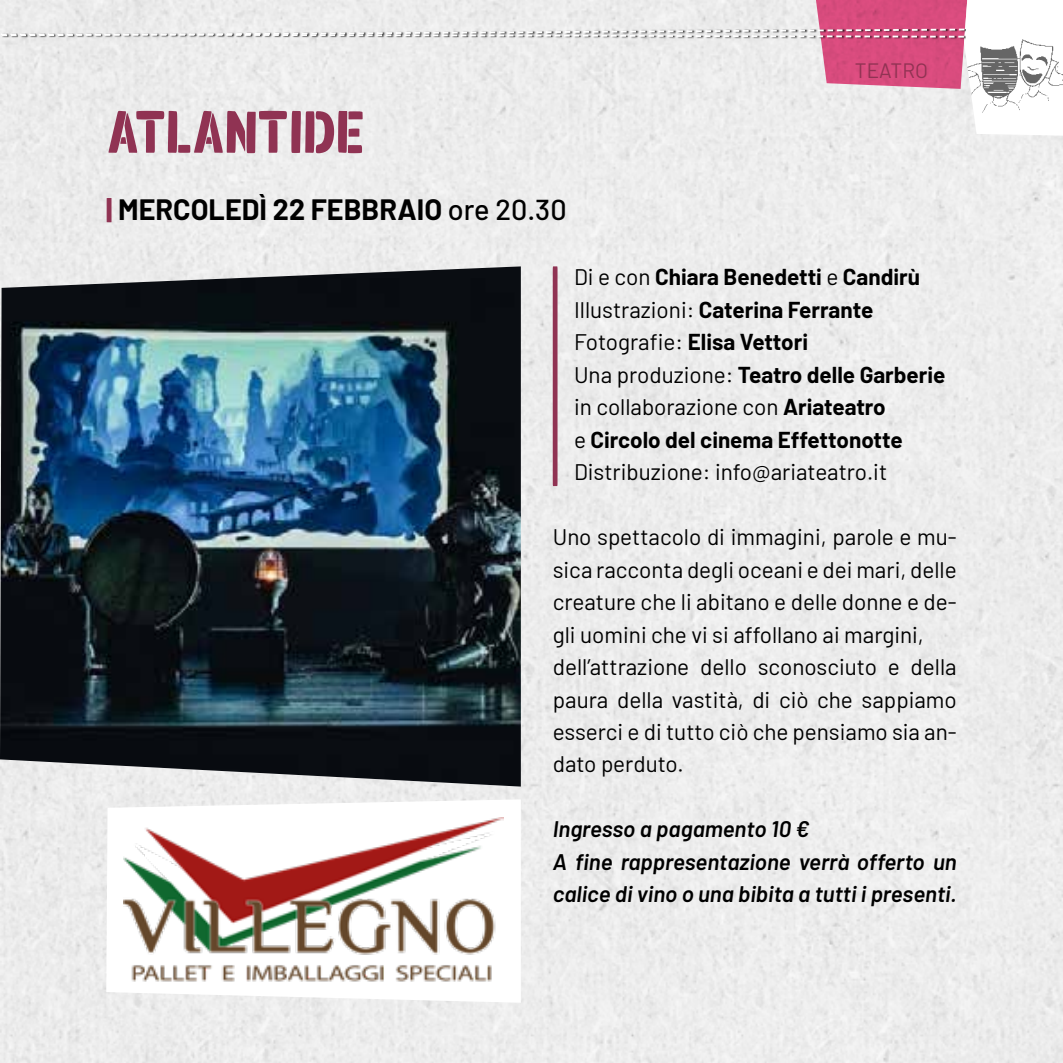
<style>
.page{position:relative;width:1063px;height:1063px;background:#fff}
.page>*{position:absolute;margin:0;border:0;box-sizing:border-box;transform-origin:0 0}
.t1{font:60px "Alberto Stencil";color:#903353}
.t2{font:700 28.75px "Barlow";color:#000}
.t3{font:22.5px/32.5px "Barlow";color:#000}
.t4{font:700 22.5px/32.5px "Barlow";color:#000}
.t5{font:italic 600 22.5px/32.5px "Barlow";color:#000}
.t6{font:20.75px "Barlow";color:#903353}
.s1{font-weight:800;color:#903353}
.s2{font-weight:500}
.s3{font-weight:400}
</style>
<div class="page">
<svg style="left:553px;top:266px;width:5px;height:220px"></svg>
<svg style="left:106px;top:799px;width:415px;height:204px"></svg>
<img style="left:123px;top:817px;width:381px;height:168px">
<img style="left:0;top:266px;width:521px;height:521px">
<svg style="left:0;top:0;width:1063px;height:136px"></svg>
<h1 class="t1" style="left:106px;top:96px;width:260px">ATLANTIDE</h1>
<p class="t2" style="left:106px;top:188px;width:462px"><span class="s1">|</span> MERCOLEDÌ 22 FEBBRAIO <span class="s2">ore 20.30</span></p>
<p class="t6" style="left:855px;top:55px;width:75px">TEATRO</p>
<p class="t4" style="left:574px;top:259px;width:373px"><span class="s3">Di e con</span> Chiara Benedetti <span class="s3">e</span> Candirù <span class="s3">Illustrazioni:</span> Caterina Ferrante <span class="s3">Fotografie:</span> Elisa Vettori<br><span class="s3">Una produzione:</span> Teatro delle Garberie <span class="s3">in collaborazione con</span> Ariateatro<br><span class="s3">e</span> Circolo del cinema Effettonotte <span class="s3">Distribuzione: info@ariateatro.it</span></p>
<p class="t3" style="left:553px;top:519px;width:405px">Uno spettacolo di immagini, parole e mu&shy;sica racconta degli oceani e dei mari, delle creature che li abitano e delle donne e de&shy;gli uomini che vi si affollano ai margini, dell’attrazione dello sconosciuto e della paura della vastità, di ciò che sappiamo esserci e di tutto ciò che pensiamo sia an&shy;dato perduto.</p>
<p class="t5" style="left:553px;top:811px;width:405px">Ingresso a pagamento 10 €<br>A fine rappresentazione verrà offerto un calice di vino o una bibita a tutti i presenti.</p>
</div>
